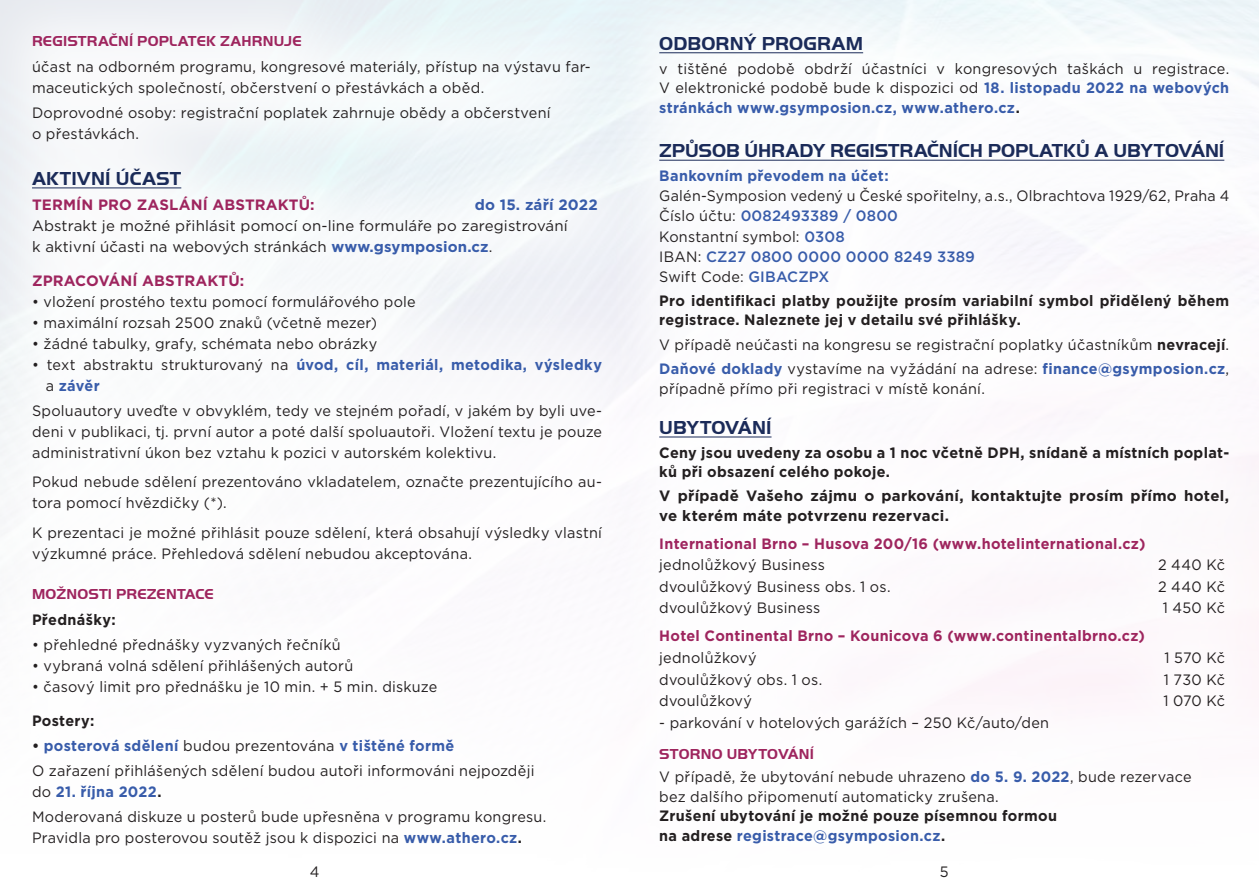
<style>
.page{position:relative;width:1259px;height:893px;background:#fff}
.page>*{position:absolute;margin:0;border:0;box-sizing:border-box;transform-origin:0 0}
.t1{font:700 19.5px "Handel Got DCE";color:#1b2b59}
.t2{font:15px/21px "Gotham";letter-spacing:.015em;color:#231f20;scale:.96 1}
.t3{font:700 15px/19.5px "Gotham";letter-spacing:.02em;color:#231f20;scale:.96 1}
.t4{font:15px/20.2px "Gotham";letter-spacing:.015em;color:#231f20;scale:.95 1}
.t5{font:15px/21px "Gotham";letter-spacing:.015em;color:#231f20}
.t6{font:700 15px "Gotham";letter-spacing:.02em;color:#9e255e;scale:.96 1}
.t7{font:700 15px/21px "Gotham";letter-spacing:.02em;color:#385caa;scale:.96 1}
.t8{font:700 15px/19.5px "Gotham";letter-spacing:.02em;color:#231f20}
.t9{font:700 15px "Handel Got DCE";letter-spacing:.01em;color:#9e255e}
.t10{font:700 15px "Gotham";letter-spacing:.02em;color:#9e255e}
.t11{font:700 15px "Gotham";letter-spacing:.02em;color:#385caa}
.s1{font-weight:700;color:#385caa}
.s2{font-weight:700}
.s3{font-weight:500;color:#385caa}
.s4{color:#385caa}
.s5{font-weight:400;color:#231f20}
</style>
<div class="page">
<hr style="left:659px;top:52px;width:204px;height:1px;background:#1b2b59">
<hr style="left:659px;top:160px;width:565px;height:1px;background:#1b2b59">
<hr style="left:659px;top:437px;width:112px;height:1px;background:#1b2b59">
<hr style="left:32px;top:188px;width:149px;height:1px;background:#1b2b59">
<h1 class="t1" style="left:659px;top:32px;width:205px">ODBORNÝ PROGRAM</h1>
<p class="t2" style="left:659px;top:58px;width:595px;line-height:19.5px;text-align:justify">v tištěné podobě obdrží účastníci v kongresových taškách u registrace.<br>V elektronické podobě bude k dispozici od <span class="s1">18. listopadu 2022 na webových stránkách www.gsymposion.cz, www.athero.cz</span><span class="s2">.</span></p>
<h1 class="t1" style="left:659px;top:140px;width:566px">ZPŮSOB ÚHRADY REGISTRAČNÍCH POPLATKŮ A UBYTOVÁNÍ</h1>
<p class="t7" style="left:659px;top:165px;width:240px">Bankovním převodem na účet:</p>
<p class="t4" style="left:659px;top:185px;width:601px">Galén-Symposion vedený u České spořitelny, a.s., Olbrachtova 1929/62, Praha 4<br>Číslo účtu: <span class="s3">0082493389 / 0800<br></span>Konstantní symbol: <span class="s3">0308<br></span>IBAN: <span class="s3">CZ27 0800 0000 0000 8249 3389<br></span>Swift Code: <span class="s3">GIBACZPX</span></p>
<p class="t3" style="left:659px;top:291px;width:595px">Pro identifikaci platby použijte prosím variabilní symbol přidělený během registrace. Naleznete jej v detailu své přihlášky.</p>
<p class="t2" style="left:659px;top:332px;width:595px;line-height:24.5px">V případě neúčasti na kongresu se registrační poplatky účastníkům <span class="s2">nevracejí</span>.<br><span class="s1">Daňové doklady</span> vystavíme na vyžádání na adrese: <span class="s1">finance@gsymposion.cz</span>,</p>
<p class="t2" style="left:659px;top:378px;width:341px">případně přímo při registraci v místě konání.</p>
<h1 class="t1" style="left:659px;top:416px;width:114px">UBYTOVÁNÍ</h1>
<p class="t3" style="left:659px;top:443px;width:595px">Ceny jsou uvedeny za osobu a 1 noc včetně DPH, snídaně a místních poplat&shy;ků při obsazení celého pokoje.</p>
<p class="t8" style="left:659px;top:486px;width:571px">V případě Vašeho zájmu o parkování, kontaktujte prosím přímo hotel, ve kterém máte potvrzenu rezervaci.</p>
<p class="t6" style="left:659px;top:533px;width:508px">International Brno – Husova 200/16 (www.hotelinternational.cz)</p>
<p class="t2" style="left:659px;top:554px;width:174px">jednolůžkový Business</p>
<p class="t2" style="left:1158px;top:554px;width:71px">2 440 Kč</p>
<p class="t2" style="left:659px;top:576px;width:242px">dvoulůžkový Business obs. 1 os.</p>
<p class="t2" style="left:1158px;top:576px;width:71px">2 440 Kč</p>
<p class="t2" style="left:659px;top:597px;width:169px">dvoulůžkový Business</p>
<p class="t2" style="left:1162px;top:597px;width:66px">1 450 Kč</p>
<p class="t6" style="left:659px;top:626px;width:507px">Hotel Continental Brno – Kounicova 6 (www.continentalbrno.cz)</p>
<p class="t2" style="left:659px;top:647px;width:103px">jednolůžkový</p>
<p class="t2" style="left:1164px;top:647px;width:65px">1 570 Kč</p>
<p class="t2" style="left:659px;top:668px;width:171px">dvoulůžkový obs. 1 os.</p>
<p class="t2" style="left:1163px;top:668px;width:65px">1 730 Kč</p>
<p class="t2" style="left:659px;top:690px;width:98px">dvoulůžkový</p>
<p class="t2" style="left:1163px;top:690px;width:66px">1 070 Kč</p>
<p class="t2" style="left:659px;top:712px;width:407px">- parkování v hotelových garážích – 250 Kč/auto/den</p>
<p class="t9" style="left:659px;top:745px;width:156px">STORNO UBYTOVÁNÍ</p>
<p class="t2" style="left:659px;top:767px;width:556px;line-height:19.5px">V případě, že ubytování nebude uhrazeno <span class="s1">do 5. 9. 2022</span>, bude rezervace bez dalšího připomenutí automaticky zrušena.</p>
<p class="t3" style="left:659px;top:806px;width:416px">Zrušení ubytování je možné pouze písemnou formou na adrese <span class="s4">registrace@gsymposion.cz</span>.</p>
<p class="t9" style="left:32px;top:33px;width:271px">REGISTRAČNÍ POPLATEK ZAHRNUJE</p>
<p class="t2" style="left:32px;top:55px;width:583px">účast na odborném programu, kongresové materiály, přístup na výstavu far&shy;maceutických společností, občerstvení o přestávkách a oběd.</p>
<p class="t2" style="left:32px;top:102px;width:542px">Doprovodné osoby: registrační poplatek zahrnuje obědy a občerstvení o přestávkách.</p>
<h1 class="t1" style="left:32px;top:167px;width:151px">AKTIVNÍ ÚČAST</h1>
<p class="t10" style="left:32px;top:195px;width:284px">TERMÍN PRO ZASLÁNÍ ABSTRAKTŮ:</p>
<p class="t11" style="left:475px;top:195px;width:124px">do 15. září 2022</p>
<p class="t5" style="left:32px;top:215px;width:537px">Abstrakt je možné přihlásit pomocí on-line formuláře po zaregistrování k aktivní účasti na webových stránkách <span class="s1">www.gsymposion.cz</span>.</p>
<p class="t10" style="left:32px;top:271px;width:214px">ZPRACOVÁNÍ ABSTRAKTŮ:</p>
<p class="t2" style="left:32px;top:291px;width:401px">• vložení prostého textu pomocí formulářového pole</p>
<p class="t2" style="left:32px;top:312px;width:361px">• maximální rozsah 2500 znaků (včetně mezer)</p>
<p class="t2" style="left:32px;top:333px;width:361px">• žádné tabulky, grafy, schémata nebo obrázky</p>
<p class="t7" style="left:46px;top:354px;width:580px;text-indent:-14px"><span class="s5">• text abstraktu strukturovaný na</span> úvod, cíl, materiál, metodika, výsledky <span class="s5">a</span> závěr</p>
<p class="t2" style="left:32px;top:400px;width:595px;text-align:justify">Spoluautory uveďte v obvyklém, tedy ve stejném pořadí, v jakém by byli uve&shy;deni v publikaci, tj. první autor a poté další spoluautoři. Vložení textu je pouze administrativní úkon bez vztahu k pozici v autorském kolektivu.</p>
<p class="t2" style="left:32px;top:471px;width:595px">Pokud nebude sdělení prezentováno vkladatelem, označte prezentujícího au&shy;tora pomocí hvězdičky (*).</p>
<p class="t2" style="left:32px;top:522px;width:595px">K prezentaci je možné přihlásit pouze sdělení, která obsahují výsledky vlastní výzkumné práce. Přehledová sdělení nebudou akceptována.</p>
<p class="t9" style="left:32px;top:586px;width:183px">MOŽNOSTI PREZENTACE</p>
<p class="t3" style="left:32px;top:609px;width:89px">Přednášky:</p>
<p class="t2" style="left:32px;top:634px;width:323px">• přehledné přednášky vyzvaných řečníků</p>
<p class="t2" style="left:32px;top:655px;width:336px">• vybraná volná sdělení přihlášených autorů</p>
<p class="t2" style="left:32px;top:676px;width:423px">• časový limit pro přednášku je 10 min. + 5 min. diskuze</p>
<p class="t3" style="left:32px;top:710px;width:66px">Postery:</p>
<p class="t2" style="left:32px;top:732px;width:525px;line-height:25.2px"><span class="s2">•</span> <span class="s1">posterová sdělení</span> budou prezentována <span class="s1">v tištěné formě<br></span>O zařazení přihlášených sdělení budou autoři informováni nejpozději</p>
<p class="t2" style="left:32px;top:779px;width:537px;line-height:25.2px">do <span class="s1">21. října 2022</span><span class="s2">.<br></span>Moderovaná diskuze u posterů bude upřesněna v programu kongresu.</p>
<p class="t2" style="left:32px;top:827px;width:512px">Pravidla pro posterovou soutěž jsou k dispozici na <span class="s1">www.athero.cz</span><span class="s2">.</span></p>
<p class="t2" style="left:310px;top:861px;width:12px">4</p>
<p class="t2" style="left:940px;top:861px;width:11px">5</p>
</div>
